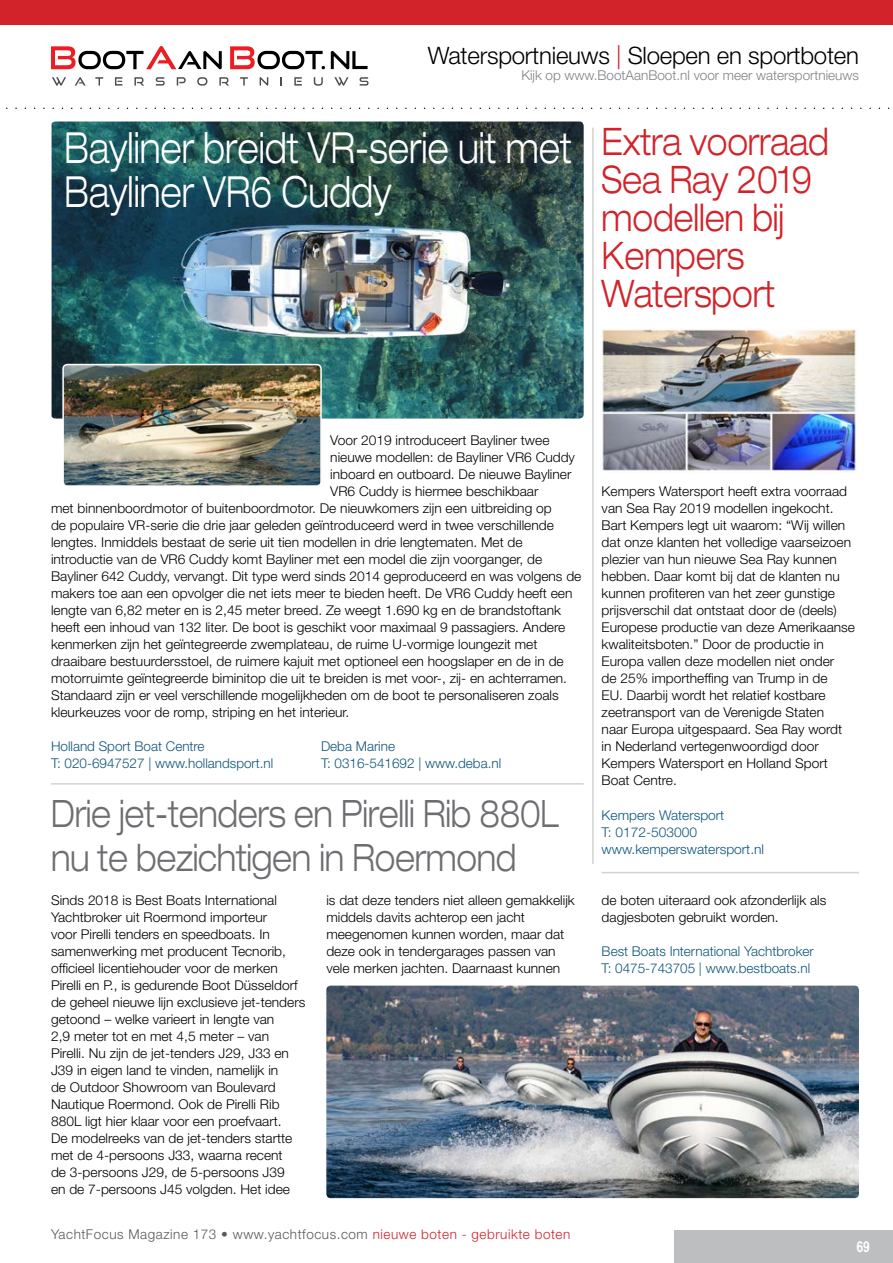
<style>
.page{position:relative;width:893px;height:1263px;background:#fff}
.page>*{position:absolute;margin:0;border:0;box-sizing:border-box;transform-origin:0 0}
.t1{font:300 expanded 42.9px/43.5px "Helvetica Neue LT Std";color:#fff;scale:.77 1}
.t2{font:300 expanded 37.95px/38px "Helvetica Neue LT Std";letter-spacing:-.005em;color:#d2232a;scale:.82 1}
.t3{font:300 expanded 37.8px/43.5px "Helvetica Neue LT Std";letter-spacing:-.01em;color:#6d6e71;scale:.82 1}
.t4{font:300 24px "Helvetica Neue LT Std";letter-spacing:-.01em;color:#000}
.t5{font:700 15px "Arial Narrow";color:#fff}
.t6{font:300 13.5px/17px "Helvetica Neue LT Std";color:#000}
.t7{font:300 13.5px/17px "Helvetica Neue LT Std";color:#0f557b}
.t8{font:300 13.5px "Helvetica Neue LT Std";letter-spacing:.04em;color:#58595b}
.t9{font:300 13.5px "Helvetica Neue LT Std";color:#808285}
.s1{color:#d2232a}
</style>
<div class="page">
<img style="left:52px;top:122px;width:532px;height:296px">
<div style="left:0;top:0;width:893px;height:25px;background:#d2232a"></div>
<svg style="left:51px;top:46px;width:171px;height:23px"></svg>
<svg style="left:230px;top:46px;width:95px;height:23px"></svg>
<svg style="left:331px;top:51px;width:37px;height:18px"></svg>
<svg style="left:52px;top:77px;width:14px;height:9px"></svg>
<svg style="left:75px;top:77px;width:11px;height:9px"></svg>
<svg style="left:95px;top:77px;width:8px;height:9px"></svg>
<svg style="left:115px;top:77px;width:7px;height:9px"></svg>
<svg style="left:134px;top:77px;width:10px;height:9px"></svg>
<svg style="left:156px;top:77px;width:9px;height:9px"></svg>
<svg style="left:177px;top:77px;width:9px;height:9px"></svg>
<svg style="left:197px;top:77px;width:10px;height:9px"></svg>
<svg style="left:219px;top:77px;width:10px;height:9px"></svg>
<svg style="left:240px;top:77px;width:8px;height:9px"></svg>
<svg style="left:260px;top:77px;width:8px;height:9px"></svg>
<svg style="left:294px;top:77px;width:8px;height:9px"></svg>
<svg style="left:314px;top:77px;width:9px;height:9px"></svg>
<svg style="left:334px;top:77px;width:15px;height:9px"></svg>
<svg style="left:360px;top:77px;width:8px;height:9px"></svg>
<hr style="left:51px;top:783px;width:533px;height:2px;background:#d1d3d4">
<hr style="left:601px;top:872px;width:258px;height:1px;background:#d1d3d4">
<hr style="left:592px;top:128px;width:2px;height:736px;background:#d1d3d4">
<img style="left:326px;top:986px;width:533px;height:212px">
<img style="left:601px;top:328px;width:257px;height:144px">
<img style="left:63px;top:364px;width:258px;height:120px">
<div style="left:62px;top:364px;width:260px;height:123px;border:2px solid #fff;border-radius:4px"></div>
<div style="left:674px;top:1230px;width:219px;height:33px;background:#bcbec0"></div>
<h3 class="t4" style="left:428px;top:41px;width:433px">Watersportnieuws <span class="s1">|</span> Sloepen en sportboten</h3>
<p class="t9" style="left:521px;top:67px;width:339px">Kijk op www.BootAanBoot.nl voor meer watersportnieuws</p>
<h1 class="t1" style="left:65px;top:126px;width:660px">Bayliner breidt VR-serie uit met<br>Bayliner VR6 Cuddy</h1>
<h2 class="t2" style="left:602px;top:122px;width:279px">Extra voorraad<br>Sea Ray 2019 modellen bij<br>Kempers<br>Watersport</h2>
<p class="t6" style="left:330px;top:432px;width:221px">Voor 2019 introduceert Bayliner twee</p>
<p class="t6" style="left:330px;top:449px;width:246px">nieuwe modellen: de Bayliner VR6 Cuddy</p>
<p class="t6" style="left:330px;top:466px;width:243px">inboard en outboard. De nieuwe Bayliner</p>
<p class="t6" style="left:330px;top:483px;width:210px">VR6 Cuddy is hiermee beschikbaar</p>
<p class="t6" style="left:51px;top:500px;width:502px">met binnenboordmotor of buitenboordmotor. De nieuwkomers zijn een uitbreiding op</p>
<p class="t6" style="left:51px;top:517px;width:504px">de populaire VR-serie die drie jaar geleden geïntroduceerd werd in twee verschillende</p>
<p class="t6" style="left:51px;top:534px;width:473px">lengtes. Inmiddels bestaat de serie uit tien modellen in drie lengtematen. Met de</p>
<p class="t6" style="left:51px;top:551px;width:493px">introductie van de VR6 Cuddy komt Bayliner met een model die zijn voorganger, de</p>
<p class="t6" style="left:51px;top:568px;width:532px">Bayliner 642 Cuddy, vervangt. Dit type werd sinds 2014 geproduceerd en was volgens de</p>
<p class="t6" style="left:51px;top:585px;width:523px">makers toe aan een opvolger die net iets meer te bieden heeft. De VR6 Cuddy heeft een</p>
<p class="t6" style="left:51px;top:602px;width:511px">lengte van 6,82 meter en is 2,45 meter breed. Ze weegt 1.690 kg en de brandstoftank</p>
<p class="t6" style="left:51px;top:619px;width:516px">heeft een inhoud van 132 liter. De boot is geschikt voor maximaal 9 passagiers. Andere</p>
<p class="t6" style="left:51px;top:636px;width:488px">kenmerken zijn het geïntegreerde zwemplateau, de ruime U-vormige loungezit met</p>
<p class="t6" style="left:51px;top:653px;width:514px">draaibare bestuurdersstoel, de ruimere kajuit met optioneel een hoogslaper en de in de</p>
<p class="t6" style="left:51px;top:670px;width:518px">motorruimte geïntegreerde biminitop die uit te breiden is met voor-, zij- en achterramen.</p>
<p class="t6" style="left:51px;top:687px;width:509px">Standaard zijn er veel verschillende mogelijkheden om de boot te personaliseren zoals</p>
<p class="t6" style="left:51px;top:704px;width:300px">kleurkeuzes voor de romp, striping en het interieur.</p>
<p class="t7" style="left:51px;top:738px;width:155px">Holland Sport Boat Centre</p>
<p class="t7" style="left:321px;top:738px;width:76px">Deba Marine</p>
<p class="t7" style="left:51px;top:755px;width:224px">T: 020-6947527 | www.hollandsport.nl</p>
<p class="t7" style="left:321px;top:755px;width:182px">T: 0316-541692 | www.deba.nl</p>
<h3 class="t3" style="left:51px;top:792px;width:621px">Drie jet-tenders en Pirelli Rib 880L nu te bezichtigen in Roermond</h3>
<p class="t6" style="left:602px;top:483px;width:255px">Kempers Watersport heeft extra voorraad van Sea Ray 2019 modellen ingekocht.<br>Bart Kempers legt uit waarom: “Wij willen dat onze klanten het volledige vaarseizoen plezier van hun nieuwe Sea Ray kunnen hebben. Daar komt bij dat de klanten nu kunnen profiteren van het zeer gunstige prijsverschil dat ontstaat door de (deels)<br>Europese productie van deze Amerikaanse kwaliteitsboten.” Door de productie in Europa vallen deze modellen niet onder<br>de 25% importheffing van Trump in de<br>EU. Daarbij wordt het relatief kostbare zeetransport van de Verenigde Staten<br>naar Europa uitgespaard. Sea Ray wordt in Nederland vertegenwoordigd door Kempers Watersport en Holland Sport Boat Centre.</p>
<p class="t7" style="left:602px;top:806px;width:164px">Kempers Watersport<br>T: 0172-503000 www.kemperswatersport.nl</p>
<p class="t6" style="left:51px;top:891px;width:256px">Sinds 2018 is Best Boats International Yachtbroker uit Roermond importeur<br>voor Pirelli tenders en speedboats. In samenwerking met producent Tecnorib, officieel licentiehouder voor de merken Pirelli en P., is gedurende Boot Düsseldorf de geheel nieuwe lijn exclusieve jet-tenders getoond – welke varieert in lengte van<br>2,9 meter tot en met 4,5 meter – van Pirelli. Nu zijn de jet-tenders J29, J33 en J39 in eigen land te vinden, namelijk in<br>de Outdoor Showroom van Boulevard Nautique Roermond. Ook de Pirelli Rib 880L ligt hier klaar voor een proefvaart.<br>De modelreeks van de jet-tenders startte met de 4-persoons J33, waarna recent<br>de 3-persoons J29, de 5-persoons J39<br>en de 7-persoons J45 volgden. Het idee</p>
<p class="t6" style="left:326px;top:891px;width:250px">is dat deze tenders niet alleen gemakkelijk middels davits achterop een jacht meegenomen kunnen worden, maar dat deze ook in tendergarages passen van vele merken jachten. Daarnaast kunnen</p>
<p class="t6" style="left:602px;top:891px;width:226px">de boten uiteraard ook afzonderlijk als dagjesboten gebruikt worden.</p>
<p class="t7" style="left:602px;top:942px;width:214px">Best Boats International Yachtbroker<br>T: 0475-743705 | www.bestboats.nl</p>
<p class="t8" style="left:51px;top:1226px;width:521px">YachtFocus Magazine 173 • www.yachtfocus.com <span class="s1">nieuwe boten - gebruikte boten</span></p>
<p class="t5" style="left:856px;top:1236px;width:15px">69</p>
</div>
